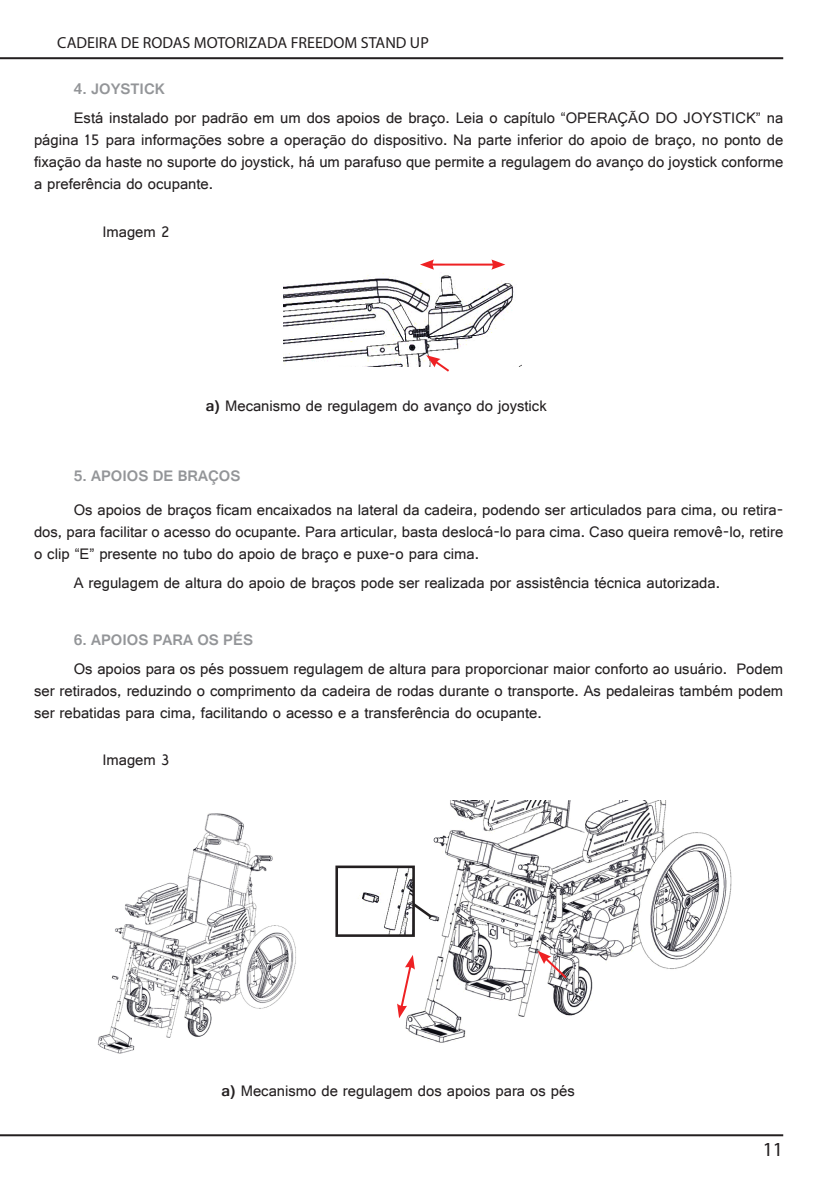
<style>
.page{position:relative;width:840px;height:1191px;background:#fff}
.page>*{position:absolute;margin:0;border:0;box-sizing:border-box;transform-origin:0 0}
.t1{font:20px "Myriad Pro";color:#231f20}
.Corpo_do_texto{font:16px/22px "Gautami";color:#231f20;text-align:justify}
.Título_2{font:16px "Gautami";color:#231f20}
.t2{font:16px "Myriad Pro";color:#231f20}
.Corpo_do_texto-2{font:700 16px "Gautami";color:#939598}
.Título_2-2{font:700 16px "Gautami";color:#939598}
.s1{font-weight:700}
</style>
<div class="page">
<hr style="left:0;top:57px;width:782px;height:2px;background:#231f20">
<hr style="left:0;top:1134px;width:782px;height:2px;background:#231f20">
<img style="left:284px;top:272px;width:237px;height:94px">
<svg style="left:426px;top:355px;width:25px;height:17px"></svg>
<hr style="left:430px;top:263px;width:64px;height:2px;background:#ee2123">
<svg style="left:491px;top:259px;width:14px;height:11px"></svg>
<svg style="left:420px;top:259px;width:14px;height:11px"></svg>
<img style="left:405px;top:800px;width:327px;height:243px">
<img style="left:358px;top:869px;width:52px;height:64px">
<div style="left:335px;top:865px;width:79px;height:72px;border:3px solid #231f20"></div>
<svg style="left:397px;top:955px;width:17px;height:63px"></svg>
<img style="left:97px;top:813px;width:199px;height:241px">
<svg style="left:409px;top:900px;width:26px;height:20px"></svg>
<svg style="left:537px;top:950px;width:31px;height:30px"></svg>
<p class="t2" style="left:57px;top:32px;width:373px">CADEIRA DE RODAS MOTORIZADA FREEDOM STAND UP</p>
<p class="Corpo_do_texto-2" style="left:74px;top:79px;width:93px">4. JOYSTICK</p>
<p class="Corpo_do_texto" style="left:34px;top:106px;width:750px;text-indent:40px">Está instalado por padrão em um dos apoios de braço. Leia o capítulo “OPERAÇÃO DO JOYSTICK” na página 15 para informações sobre a operação do dispositivo. Na parte inferior do apoio de braço, no ponto de fixação da haste no suporte do joystick, há um parafuso que permite a regulagem do avanço do joystick conforme a preferência do ocupante.</p>
<p class="Título_2" style="left:102px;top:222px;width:69px">Imagem 2</p>
<p class="Título_2" style="left:206px;top:396px;width:342px"><span class="s1">a)</span> Mecanismo de regulagem do avanço do joystick</p>
<p class="Título_2-2" style="left:74px;top:466px;width:168px">5. APOIOS DE BRAÇOS</p>
<p class="Corpo_do_texto" style="left:34px;top:498px;width:750px;text-indent:40px">Os apoios de braços ficam encaixados na lateral da cadeira, podendo ser articulados para cima, ou retira&shy;dos, para facilitar o acesso do ocupante. Para articular, basta deslocá-lo para cima. Caso queira removê-lo, retire o clip “E” presente no tubo do apoio de braço e puxe-o para cima.</p>
<p class="Corpo_do_texto" style="left:74px;top:571px;width:647px">A regulagem de altura do apoio de braços pode ser realizada por assistência técnica autorizada.</p>
<p class="Corpo_do_texto-2" style="left:74px;top:630px;width:181px">6. APOIOS PARA OS PÉS</p>
<p class="Corpo_do_texto" style="left:34px;top:657px;width:750px;text-indent:40px">Os apoios para os pés possuem regulagem de altura para proporcionar maior conforto ao usuário. Podem ser retirados, reduzindo o comprimento da cadeira de rodas durante o transporte. As pedaleiras também podem ser rebatidas para cima, facilitando o acesso e a transferência do ocupante.</p>
<p class="Título_2" style="left:102px;top:750px;width:69px">Imagem 3</p>
<p class="Título_2" style="left:221px;top:1081px;width:354px"><span class="s1">a)</span> Mecanismo de regulagem dos apoios para os pés</p>
<p class="t1" style="left:762px;top:1137px;width:22px">11</p>
</div>
